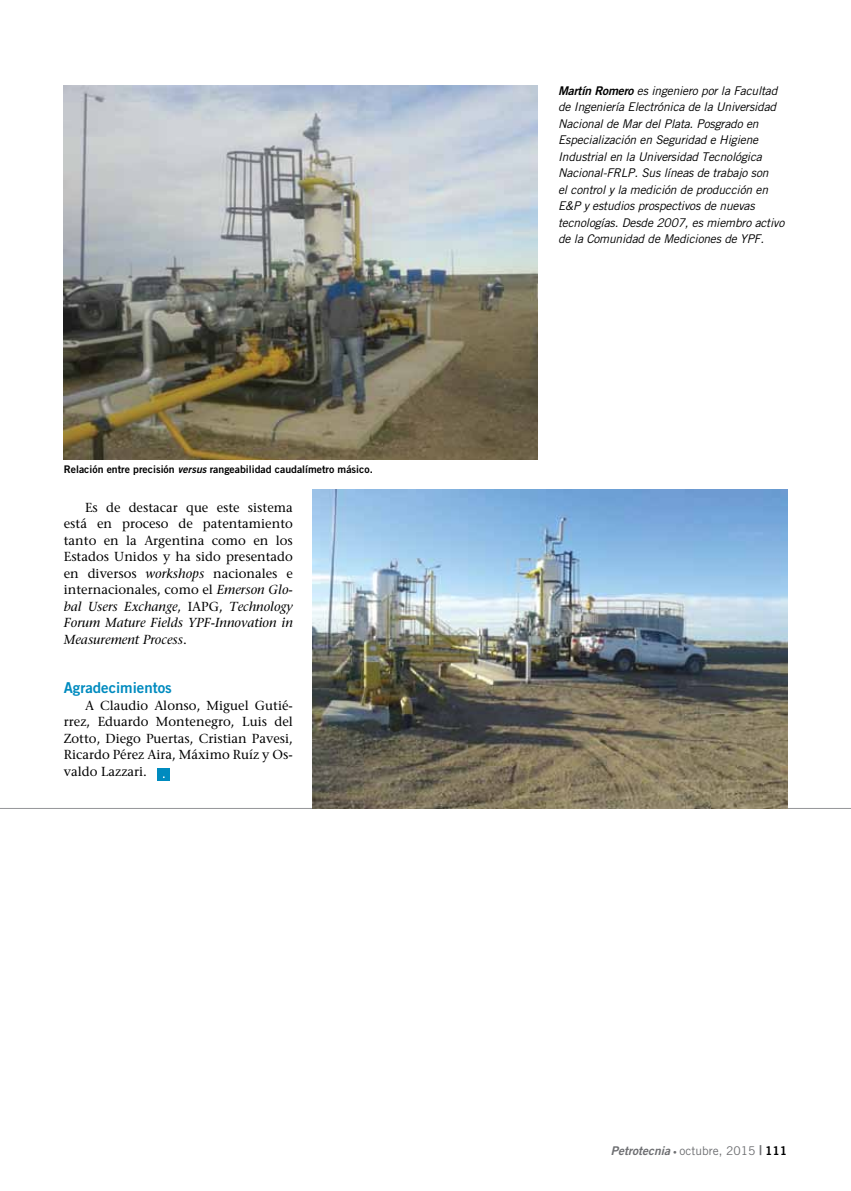
<style>
.page{position:relative;width:851px;height:1191px;background:#fff}
.page>*{position:absolute;margin:0;border:0;box-sizing:border-box;transform-origin:0 0}
.t1{font:15px "Trade Gothic Bold Two";color:#008bbf}
.t2{font:13.05px/16.5px "Stone Serif";color:#000;text-align:justify}
.t3{font:italic 12px/16.5px "Trade Gothic";letter-spacing:-.015em;color:#000}
.t4{font:12px "Trade Gothic";color:#6d6e71}
.t5{font:10.5px "Trade Gothic Bold Two";color:#000}
.s1{font-style:italic}
.s2{font-family:"Trade Gothic Bold Two"}
.s3{font-family:"Trade Gothic Bold Two";font-style:italic}
.s4{font-family:"Trade Gothic Bold Two";font-size:7.5px}
.s5{font-family:"Trade Gothic Bold Two";font-size:13.5px}
.s6{font-family:"Trade Gothic Bold Two";color:#000}
</style>
<div class="page">
<img style="left:64px;top:85px;width:473px;height:374px">
<hr style="left:0;top:808px;width:850px;height:1px;background:#939598">
<img style="left:313px;top:490px;width:474px;height:318px">
<div style="left:157px;top:767px;width:13px;height:13px;background:#008bbf"></div>
<p class="t5" style="left:64px;top:463px;width:310px">Relación entre precisión <span class="s1">versus</span> rangeabilidad caudalímetro másico.</p>
<p class="t2" style="left:64px;top:499px;width:230px;text-indent:21px">Es de destacar que este sistema está en proceso de patentamiento tanto en la Argentina como en los Estados Unidos y ha sido presentado en diversos <span class="s1">workshops</span> nacionales e internacionales, como el <span class="s1">Emerson Glo&shy;bal Users Exchange</span>, IAPG, <span class="s1">Technology Forum Mature Fields YPF-Innovation in Measurement Process</span>.</p>
<p class="t1" style="left:64px;top:678px;width:109px">Agradecimientos</p>
<p class="t2" style="left:64px;top:697px;width:230px;text-indent:21px">A Claudio Alonso, Miguel Gutié&shy;rrez, Eduardo Montenegro, Luis del Zotto, Diego Puertas, Cristian Pavesi, Ricardo Pérez Aira, Máximo Ruíz y Os&shy;valdo Lazzari.</p>
<p class="t3" style="left:558px;top:82px;width:228px"><span class="s2">Martín Romero</span> es ingeniero por la Facultad de Ingeniería Electrónica de la Universidad Nacional de Mar del Plata. Posgrado en Especialización en Seguridad e Higiene Industrial en la Universidad Tecnológica Nacional-FRLP. Sus líneas de trabajo son<br>el control y la medición de producción en E&amp;P y estudios prospectivos de nuevas tecnologías. Desde 2007, es miembro activo de la Comunidad de Mediciones de YPF.</p>
<p class="t4" style="left:611px;top:1143px;width:178px"><span class="s3">Petrotecnia</span> <span class="s4">•</span> octubre, 2015 <span class="s5">|</span> <span class="s6">111</span></p>
</div>
